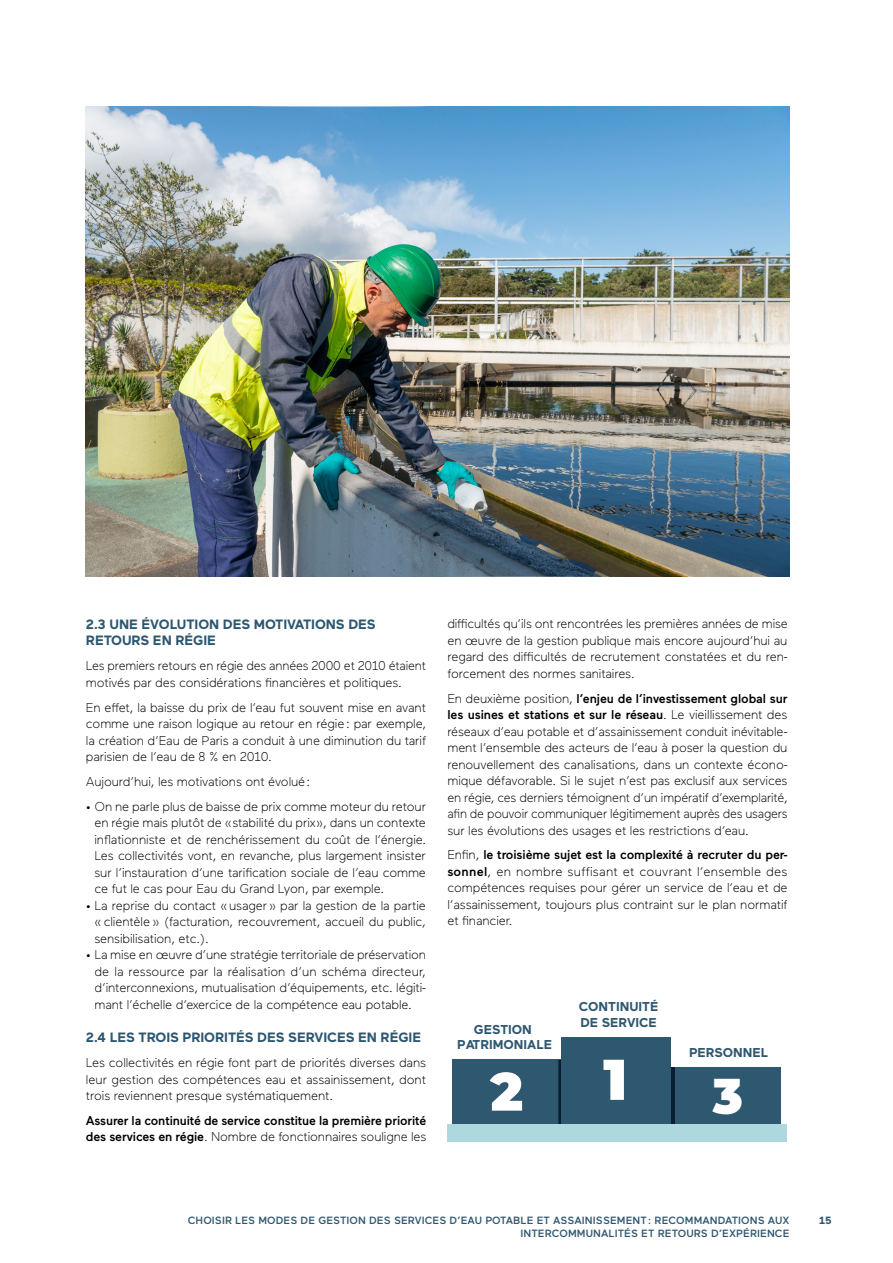
<style>
.page{position:relative;width:893px;height:1263px;background:#fff}
.page>*{position:absolute;margin:0;border:0;box-sizing:border-box;transform-origin:0 0}
.t1{font:900 57.3px "Montserrat";color:#fff}
.t2{font:900 53.85px "Montserrat";color:#fff}
.t3{font:900 49.05px "Montserrat";color:#fff}
.t4{font:700 13.5px/16.5px "Maax";letter-spacing:-.005em;color:#2d5770}
.t5{font:700 12.9px/15.5px "Maax";color:#2e5770}
.t6{font:300 12.75px/16.5px "Maax";letter-spacing:-.005em;color:#000;text-align:justify}
.t7{font:500 12.75px/16.5px "Maax";letter-spacing:-.01em;color:#000}
.t8{font:500 10.5px/12.6px "Maax";letter-spacing:.01em;color:#2d5770;text-align:right}
.t9{font:700 10.5px "Maax";color:#2d5770}
.s1{font-weight:300}
.s2{font-weight:500}
</style>
<div class="page">
<img style="left:85px;top:106px;width:705px;height:471px">
<div style="left:452px;top:1060px;width:110px;height:64px;background:#2e5770"></div>
<svg style="left:558px;top:1060px;width:3px;height:64px"></svg>
<div style="left:562px;top:1037px;width:109px;height:87px;background:#2e5770"></div>
<div style="left:671px;top:1067px;width:110px;height:57px;background:#2e5770"></div>
<hr style="left:671px;top:1067px;width:4px;height:57px;background:#081f30">
<div style="left:447px;top:1124px;width:340px;height:18px;background:#add9de"></div>
<p class="t4" style="left:86px;top:615px;width:291px">2.3 UNE ÉVOLUTION DES MOTIVATIONS DES<br>RETOURS EN RÉGIE</p>
<p class="t6" style="left:86px;top:657px;width:341px">Les premiers retours en régie des années 2000 et 2010 étaient motivés par des considérations financières et politiques.</p>
<p class="t6" style="left:86px;top:698px;width:342px">En effet, la baisse du prix de l’eau fut souvent mise en avant comme une raison logique au retour en régie : par exemple, la création d’Eau de Paris a conduit à une diminution du tarif parisien de l’eau de 8 % en 2010.</p>
<p class="t6" style="left:86px;top:773px;width:226px">Aujourd’hui, les motivations ont évolué :</p>
<p class="t6" style="left:94px;top:797px;width:333px;text-indent:-9px">• On ne parle plus de baisse de prix comme moteur du retour en régie mais plutôt de « stabilité du prix », dans un contexte inflationniste et de renchérissement du coût de l’énergie.<br>Les collectivités vont, en revanche, plus largement insister sur l’instauration d’une tarification sociale de l’eau comme ce fut le cas pour Eau du Grand Lyon, par exemple.</p>
<p class="t6" style="left:94px;top:896px;width:333px;text-indent:-9px">• La reprise du contact « usager » par la gestion de la partie « clientèle » (facturation, recouvrement, accueil du public, sensibilisation, etc.).</p>
<p class="t6" style="left:94px;top:946px;width:333px;text-indent:-9px">• La mise en œuvre d’une stratégie territoriale de préservation de la ressource par la réalisation d’un schéma directeur, d’interconnexions, mutualisation d’équipements, etc. légiti&shy;mant l’échelle d’exercice de la compétence eau potable.</p>
<p class="t4" style="left:86px;top:1028px;width:337px">2.4 LES TROIS PRIORITÉS DES SERVICES EN RÉGIE</p>
<p class="t6" style="left:86px;top:1054px;width:342px">Les collectivités en régie font part de priorités diverses dans leur gestion des compétences eau et assainissement, dont trois reviennent presque systématiquement.</p>
<p class="t7" style="left:86px;top:1112px;width:342px">Assurer la continuité de service constitue la première priorité des services en régie<span class="s1">. Nombre de fonctionnaires souligne les</span></p>
<p class="t6" style="left:447px;top:615px;width:342px">difficultés qu’ils ont rencontrées les premières années de mise en œuvre de la gestion publique mais encore aujourd’hui au regard des difficultés de recrutement constatées et du ren&shy;forcement des normes sanitaires.</p>
<p class="t6" style="left:447px;top:689px;width:342px">En deuxième position, <span class="s2">l’enjeu de l’investissement global sur les usines et stations et sur le réseau</span>. Le vieillissement des réseaux d’eau potable et d’assainissement conduit inévitable&shy;ment l’ensemble des acteurs de l’eau à poser la question du renouvellement des canalisations, dans un contexte écono&shy;mique défavorable. Si le sujet n’est pas exclusif aux services en régie, ces derniers témoignent d’un impératif d’exemplarité, afin de pouvoir communiquer légitimement auprès des usagers sur les évolutions des usages et les restrictions d’eau.</p>
<p class="t6" style="left:447px;top:846px;width:342px">Enfin, <span class="s2">le troisième sujet est la complexité à recruter du per&shy;sonnel</span>, en nombre suffisant et couvrant l’ensemble des compétences requises pour gérer un service de l’eau et de l’assainissement, toujours plus contraint sur le plan normatif et financier.</p>
<p class="t5" style="left:457px;top:1021px;width:96px;text-align:center">GESTION<br>PATRIMONIALE</p>
<h2 class="t2" style="left:490px;top:1051px;width:34px">2</h2>
<p class="t5" style="left:579px;top:998px;width:81px">CONTINUITÉ<br>DE SERVICE</p>
<h1 class="t1" style="left:603px;top:1036px;width:25px">1</h1>
<p class="t5" style="left:689px;top:1044px;width:81px">PERSONNEL</p>
<h3 class="t3" style="left:713px;top:1060px;width:32px">3</h3>
<p class="t8" style="left:188px;top:1214px;width:603px">CHOISIR LES MODES DE GESTION DES SERVICES D’EAU POTABLE ET ASSAINISSEMENT : RECOMMANDATIONS AUX<br>INTERCOMMUNALITÉS ET RETOURS D’EXPÉRIENCE</p>
<p class="t9" style="left:819px;top:1214px;width:14px">15</p>
</div>
